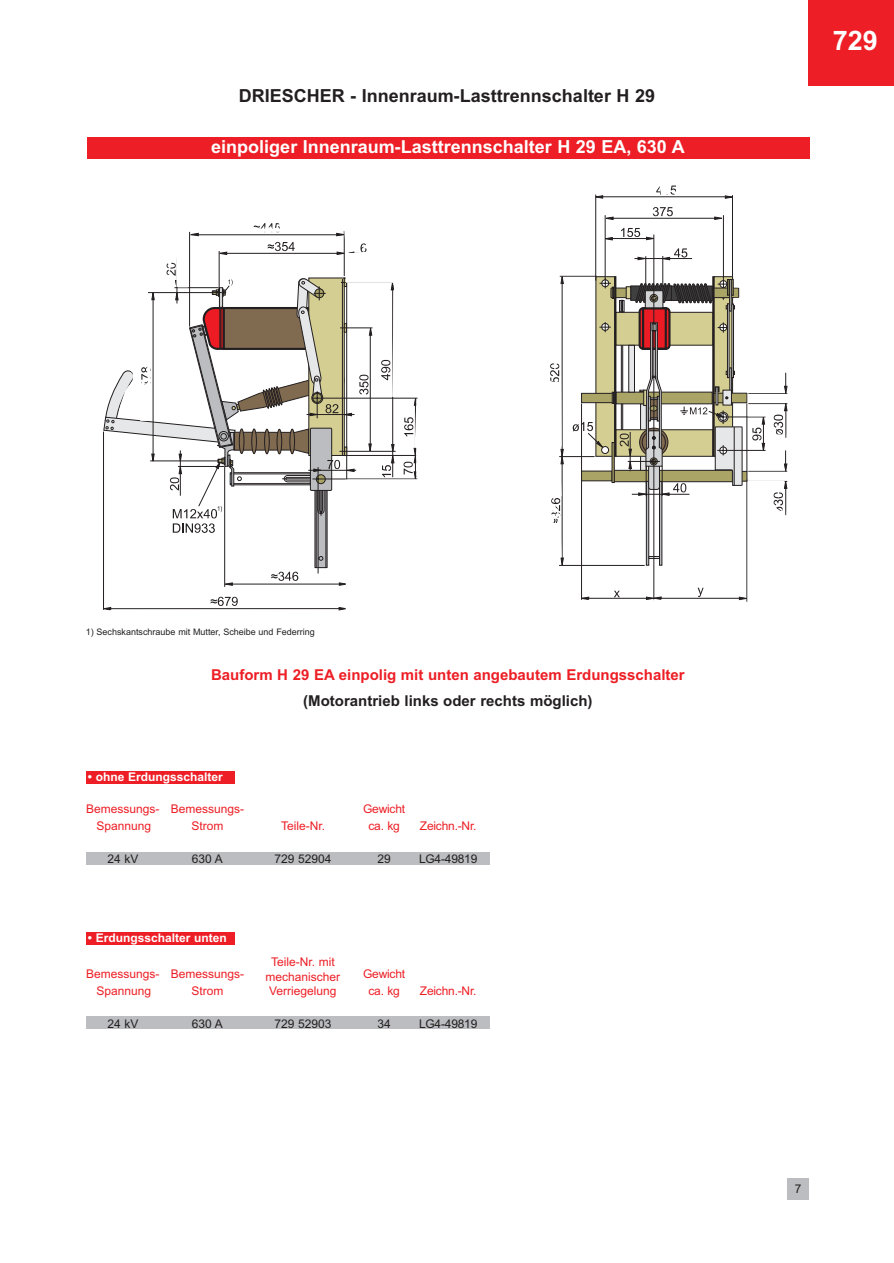
<style>
.page{position:relative;width:894px;height:1263px;background:#fff}
.page>*{position:absolute;margin:0;border:0;box-sizing:border-box;transform-origin:0 0}
.t1{font:27px "Arial Bold MS";color:#fff}
.t2{font:18px "Arial Bold MS";color:#fff}
.t3{font:18px "Arial Bold MS";color:#231f20}
.t4{font:15px "Arial Bold MS";color:#ed1e25}
.t5{font:15px "Arial Bold MS";color:#231f20}
.t6{font:12px/16.5px "Arial MS";color:#ed1e25;text-align:center}
.t7{font:12px "Arial MS";color:#231f20}
.t8{font:12px "Arial Bold MS";color:#fff}
.t9{font:9px "Arial MS";color:#231f20}
</style>
<div class="page">
<div style="left:809px;top:0;width:85px;height:86px;background:#ed1e25"></div>
<div style="left:787px;top:1178px;width:22px;height:22px;background:#bbbdc0"></div>
<div style="left:87px;top:137px;width:722px;height:21px;background:#ed1e25"></div>
<div style="left:713px;top:276px;width:20px;height:181px;background:#d5ce92;border:1px solid #231f20"></div>
<hr style="left:103px;top:432px;width:1px;height:180px;background:#231f20">
<hr style="left:786px;top:408px;width:1px;height:30px;background:#231f20">
<hr style="left:785px;top:486px;width:1px;height:30px;background:#231f20">
<svg style="left:784px;top:373px;width:3px;height:20px"></svg>
<svg style="left:784px;top:450px;width:3px;height:21px"></svg>
<svg style="left:774px;top:404px;width:13px;height:31px"></svg>
<svg style="left:774px;top:480px;width:13px;height:33px"></svg>
<svg style="left:103px;top:607px;width:8px;height:3px"></svg>
<svg style="left:739px;top:597px;width:8px;height:3px"></svg>
<hr style="left:582px;top:598px;width:162px;height:1px;background:#231f20">
<hr style="left:747px;top:404px;width:1px;height:198px;background:#231f20">
<svg style="left:698px;top:588px;width:6px;height:9px"></svg>
<hr style="left:748px;top:403px;width:39px;height:1px;background:#231f20">
<hr style="left:748px;top:481px;width:39px;height:1px;background:#231f20">
<hr style="left:106px;top:608px;width:236px;height:1px;background:#231f20">
<hr style="left:748px;top:393px;width:39px;height:1px;background:#231f20">
<hr style="left:748px;top:471px;width:39px;height:1px;background:#231f20">
<div style="left:615px;top:312px;width:98px;height:34px;background:#d5ce92;border:1px solid #231f20"></div>
<svg style="left:153px;top:231px;width:539px;height:380px"></svg>
<svg style="left:725px;top:196px;width:7px;height:3px"></svg>
<svg style="left:714px;top:217px;width:9px;height:3px"></svg>
<svg style="left:638px;top:257px;width:9px;height:3px"></svg>
<svg style="left:646px;top:237px;width:8px;height:3px"></svg>
<svg style="left:223px;top:583px;width:10px;height:3px"></svg>
<svg style="left:603px;top:237px;width:10px;height:3px"></svg>
<svg style="left:604px;top:217px;width:9px;height:3px"></svg>
<svg style="left:596px;top:195px;width:7px;height:4px"></svg>
<svg style="left:561px;top:449px;width:3px;height:15px"></svg>
<svg style="left:561px;top:558px;width:3px;height:9px"></svg>
<svg style="left:414px;top:396px;width:3px;height:10px"></svg>
<svg style="left:391px;top:281px;width:3px;height:9px"></svg>
<svg style="left:561px;top:275px;width:3px;height:9px"></svg>
<hr style="left:607px;top:218px;width:110px;height:1px;background:#231f20">
<hr style="left:602px;top:197px;width:129px;height:1px;background:#231f20">
<hr style="left:732px;top:195px;width:1px;height:81px;background:#231f20">
<hr style="left:595px;top:195px;width:1px;height:86px;background:#231f20">
<hr style="left:605px;top:215px;width:1px;height:65px;background:#231f20">
<svg style="left:656px;top:185px;width:20px;height:10px"></svg>
<svg style="left:653px;top:207px;width:20px;height:9px"></svg>
<svg style="left:621px;top:228px;width:19px;height:9px"></svg>
<svg style="left:661px;top:248px;width:26px;height:12px"></svg>
<svg style="left:550px;top:363px;width:9px;height:20px"></svg>
<svg style="left:404px;top:448px;width:13px;height:33px"></svg>
<svg style="left:404px;top:417px;width:9px;height:19px"></svg>
<svg style="left:382px;top:444px;width:12px;height:33px"></svg>
<svg style="left:381px;top:360px;width:9px;height:20px"></svg>
<hr style="left:560px;top:276px;width:36px;height:1px;background:#231f20">
<svg style="left:600px;top:322px;width:11px;height:10px"></svg>
<hr style="left:723px;top:215px;width:1px;height:74px;background:#231f20">
<hr style="left:346px;top:455px;width:71px;height:1px;background:#231f20">
<hr style="left:312px;top:398px;width:106px;height:1px;background:#231f20">
<svg style="left:336px;top:233px;width:10px;height:3px"></svg>
<svg style="left:190px;top:233px;width:9px;height:2px"></svg>
<svg style="left:254px;top:223px;width:27px;height:9px"></svg>
<svg style="left:211px;top:597px;width:27px;height:9px"></svg>
<svg style="left:551px;top:498px;width:9px;height:27px"></svg>
<svg style="left:337px;top:243px;width:33px;height:12px"></svg>
<svg style="left:218px;top:252px;width:9px;height:3px"></svg>
<svg style="left:268px;top:242px;width:27px;height:9px"></svg>
<hr style="left:226px;top:253px;width:112px;height:1px;background:#231f20">
<hr style="left:190px;top:235px;width:153px;height:1px;background:#231f20">
<hr style="left:189px;top:232px;width:1px;height:95px;background:#231f20">
<hr style="left:219px;top:251px;width:1px;height:41px;background:#231f20">
<svg style="left:573px;top:422px;width:31px;height:27px"></svg>
<hr style="left:339px;top:451px;width:57px;height:1px;background:#231f20">
<hr style="left:341px;top:282px;width:53px;height:1px;background:#231f20">
<svg style="left:612px;top:392px;width:2px;height:12px"></svg>
<svg style="left:611px;top:288px;width:128px;height:10px"></svg>
<div style="left:712px;top:276px;width:3px;height:181px;background:#d5ce92;border:1px solid #231f20"></div>
<div style="left:662px;top:286px;width:51px;height:15px;background:#282423"></div>
<svg style="left:600px;top:278px;width:24px;height:34px"></svg>
<div style="left:631px;top:286px;width:41px;height:15px;background:#404041;border:1px solid #231f20"></div>
<svg style="left:626px;top:287px;width:5px;height:12px"></svg>
<div style="left:645px;top:291px;width:18px;height:17px;background:#d1d3d4;border:1px solid #231f20"></div>
<svg style="left:636px;top:283px;width:76px;height:21px"></svg>
<div style="left:614px;top:276px;width:2px;height:181px;background:#d5ce92;border:1px solid #231f20"></div>
<div style="left:732px;top:304px;width:2px;height:74px;background:#e6e7e8;border:1px solid #231f20"></div>
<div style="left:729px;top:279px;width:2px;height:32px;background:#e6e7e8;border:1px solid #231f20"></div>
<div style="left:727px;top:304px;width:2px;height:74px;background:#e6e7e8;border:1px solid #231f20"></div>
<svg style="left:718px;top:279px;width:15px;height:21px"></svg>
<hr style="left:654px;top:235px;width:1px;height:366px;background:#231f20">
<hr style="left:628px;top:461px;width:32px;height:1px;background:#231f20">
<svg style="left:620px;top:434px;width:12px;height:35px"></svg>
<svg style="left:315px;top:489px;width:12px;height:79px"></svg>
<hr style="left:326px;top:490px;width:1px;height:78px;background:#231f20">
<hr style="left:316px;top:490px;width:1px;height:78px;background:#231f20">
<svg style="left:339px;top:607px;width:9px;height:3px"></svg>
<svg style="left:339px;top:583px;width:9px;height:3px"></svg>
<svg style="left:271px;top:572px;width:27px;height:9px"></svg>
<svg style="left:103px;top:263px;width:269px;height:270px"></svg>
<hr style="left:308px;top:470px;width:48px;height:1px;background:#231f20">
<svg style="left:319px;top:556px;width:4px;height:4px"></svg>
<hr style="left:313px;top:479px;width:105px;height:1px;background:#231f20">
<hr style="left:318px;top:467px;width:1px;height:107px;background:#231f20">
<hr style="left:228px;top:584px;width:112px;height:1px;background:#231f20">
<div style="left:581px;top:471px;width:31px;height:10px;background:#aaa467;border:1px solid #231f20"></div>
<hr style="left:612px;top:442px;width:2px;height:41px;background:#aaa467">
<div style="left:659px;top:481px;width:3px;height:84px;background:#bbbdc0;border:1px solid #231f20"></div>
<hr style="left:632px;top:494px;width:57px;height:1px;background:#231f20">
<hr style="left:559px;top:565px;width:86px;height:1px;background:#231f20">
<hr style="left:630px;top:432px;width:1px;height:39px;background:#231f20">
<svg style="left:638px;top:322px;width:128px;height:174px"></svg>
<div style="left:86px;top:852px;width:404px;height:12px;background:#bbbdc0"></div>
<div style="left:86px;top:1017px;width:404px;height:12px;background:#bbbdc0"></div>
<div style="left:86px;top:771px;width:149px;height:13px;background:#ed1e25"></div>
<div style="left:86px;top:932px;width:149px;height:13px;background:#ed1e25"></div>
<h2 class="t3" style="left:239px;top:89px;width:418px">DRIESCHER - Innenraum-Lasttrennschalter H 29</h2>
<h2 class="t2" style="left:211px;top:140px;width:475px">einpoliger Innenraum-Lasttrennschalter H 29 EA, 630 A</h2>
<h1 class="t1" style="left:833px;top:30px;width:47px">729</h1>
<p class="t9" style="left:86px;top:628px;width:231px">1) Sechskantschraube mit Mutter, Scheibe und Federring</p>
<p class="t4" style="left:211px;top:669px;width:475px">Bauform H 29 EA einpolig mit unten angebautem Erdungsschalter</p>
<p class="t5" style="left:303px;top:695px;width:291px">(Motorantrieb links oder rechts möglich)</p>
<p class="t8" style="left:88px;top:772px;width:136px">• ohne Erdungsschalter</p>
<p class="t6" style="left:86px;top:802px;width:75px">Bemessungs-<br>Spannung</p>
<p class="t7" style="left:107px;top:854px;width:33px">24 kV</p>
<p class="t6" style="left:171px;top:802px;width:75px">Bemessungs-<br>Strom</p>
<p class="t7" style="left:192px;top:854px;width:33px">630 A</p>
<p class="t6" style="left:281px;top:818px;width:46px">Teile-Nr.</p>
<p class="t7" style="left:275px;top:854px;width:59px">729 52904</p>
<p class="t6" style="left:363px;top:802px;width:44px">Gewicht ca. kg</p>
<p class="t7" style="left:378px;top:854px;width:15px">29</p>
<p class="t6" style="left:420px;top:818px;width:58px">Zeichn.-Nr.</p>
<p class="t7" style="left:419px;top:854px;width:60px">LG4-49819</p>
<p class="t8" style="left:88px;top:934px;width:140px">• Erdungsschalter unten</p>
<p class="t6" style="left:86px;top:967px;width:75px">Bemessungs-<br>Spannung</p>
<p class="t7" style="left:107px;top:1019px;width:33px">24 kV</p>
<p class="t6" style="left:171px;top:967px;width:75px">Bemessungs-<br>Strom</p>
<p class="t7" style="left:192px;top:1019px;width:33px">630 A</p>
<p class="t6" style="left:266px;top:956px;width:76px;line-height:14.4px">Teile-Nr. mit mechanischer<br>Verriegelung</p>
<p class="t7" style="left:274px;top:1019px;width:59px">729 52903</p>
<p class="t6" style="left:363px;top:967px;width:44px">Gewicht ca. kg</p>
<p class="t7" style="left:378px;top:1019px;width:15px">34</p>
<p class="t6" style="left:420px;top:983px;width:58px">Zeichn.-Nr.</p>
<p class="t7" style="left:419px;top:1019px;width:60px">LG4-49819</p>
<p class="t7" style="left:795px;top:1185px;width:8px">7</p>
</div>
